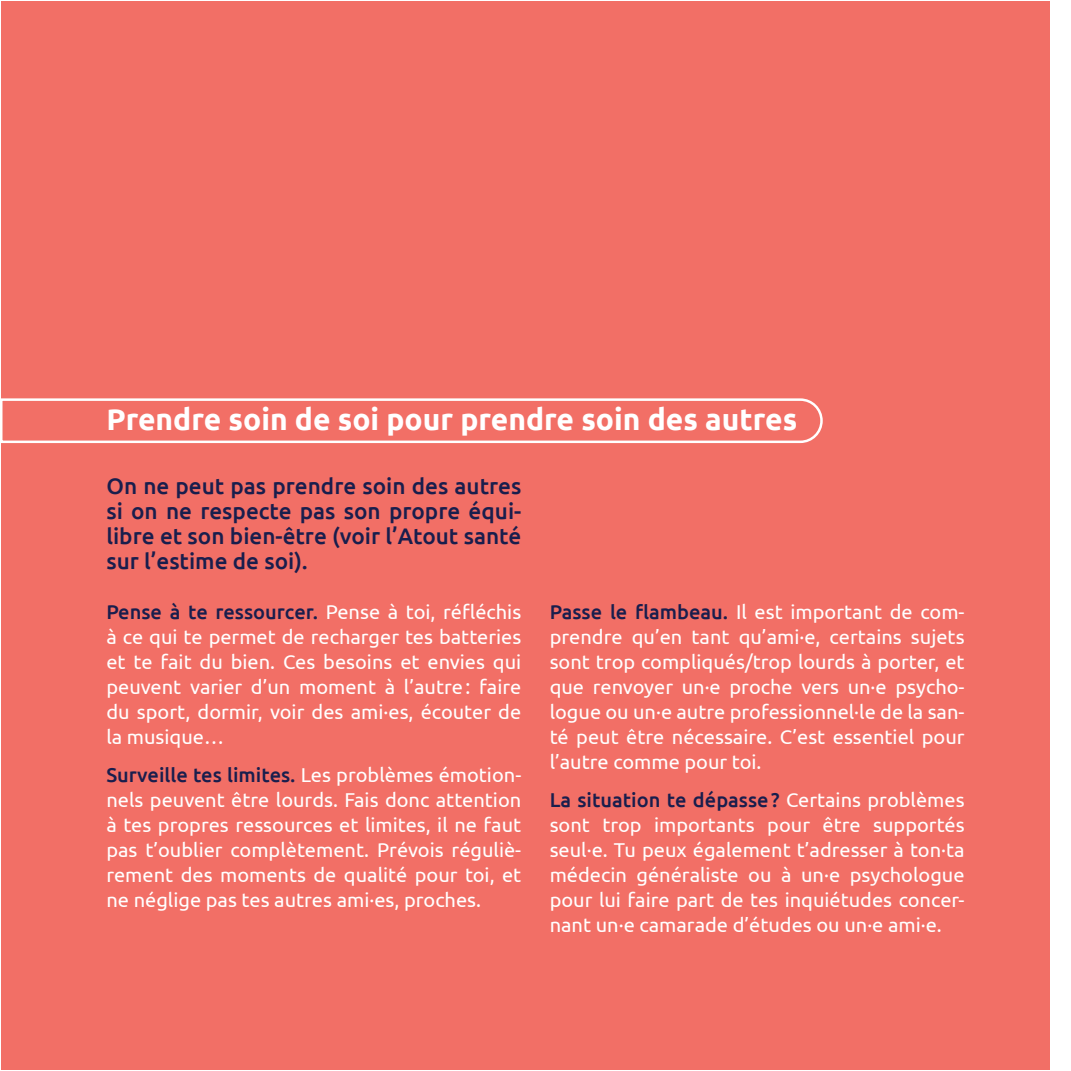
<style>
.page{position:relative;width:1071px;height:1071px;background:#fff}
.page>*{position:absolute;margin:0;border:0;box-sizing:border-box;transform-origin:0 0}
.t1{font:700 30px "Ubuntu";color:#fff}
.t2{font:500 22.5px/25px "Ubuntu";color:#191e4d;text-align:justify}
.t3{font:20px/25px "Ubuntu";color:#fff;text-align:justify}
.s1{font-weight:500;color:#191e4d}
</style>
<div class="page">
<div style="left:1px;top:1px;width:1048px;height:1068px;background:#f26f66"></div>
<svg style="left:1px;top:398px;width:822px;height:45px"></svg>
<h1 class="t1" style="left:106px;top:401px;width:692px">Prendre soin de soi pour prendre soin des autres</h1>
<p class="t2" style="left:106px;top:472px;width:416px">On ne peut pas prendre soin des autres si on ne respecte pas son propre équi&shy;libre et son bien-être (voir l’Atout santé sur l’estime de soi).</p>
<p class="t3" style="left:106px;top:599px;width:416px"><span class="s1">Pense à te ressourcer.</span> Pense à toi, réfléchis à ce qui te permet de recharger tes batteries et te fait du bien. Ces besoins et envies qui peuvent varier d’un moment à l’autre: faire du sport, dormir, voir des ami·es, écouter de la musique…</p>
<p class="t3" style="left:106px;top:761px;width:416px"><span class="s1">Surveille tes limites.</span> Les problèmes émotion&shy;nels peuvent être lourds. Fais donc attention à tes propres ressources et limites, il ne faut pas t’oublier complètement. Prévois réguliè&shy;rement des moments de qualité pour toi, et ne néglige pas tes autres ami·es, proches.</p>
<p class="t3" style="left:549px;top:599px;width:416px"><span class="s1">Passe le flambeau.</span> Il est important de com&shy;prendre qu’en tant qu’ami·e, certains sujets sont trop compliqués/trop lourds à porter, et que renvoyer un·e proche vers un·e psycho&shy;logue ou un·e autre professionnel·le de la san&shy;té peut être nécessaire. C’est essentiel pour l’autre comme pour toi.</p>
<p class="t3" style="left:549px;top:786px;width:416px"><span class="s1">La situation te dépasse?</span> Certains problèmes sont trop importants pour être supportés seul·e. Tu peux également t’adresser à ton·ta médecin généraliste ou à un·e psychologue pour lui faire part de tes inquiétudes concer&shy;nant un·e camarade d’études ou un·e ami·e.</p>
</div>
